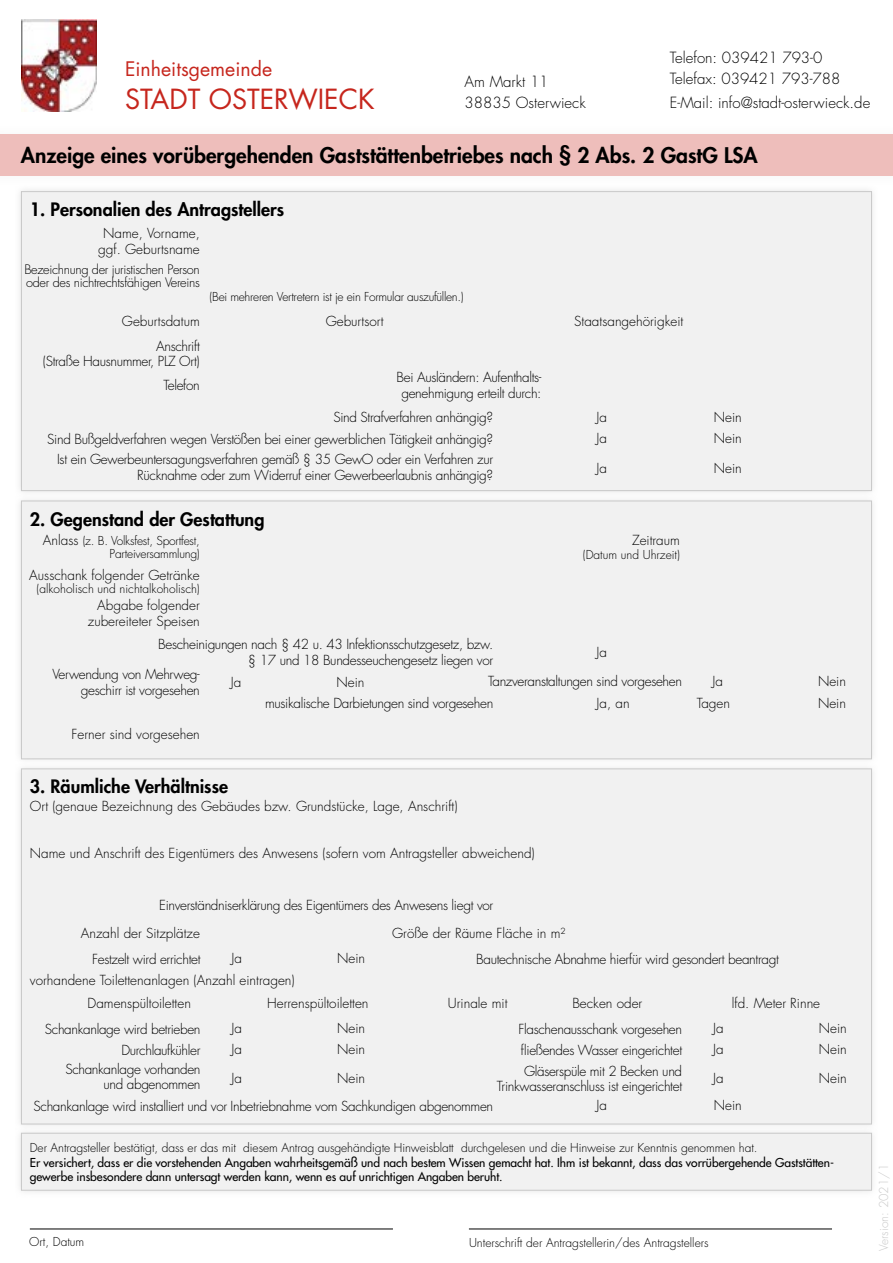
<style>
.page{position:relative;width:893px;height:1263px;background:#fff}
.page>*{position:absolute;margin:0;border:0;box-sizing:border-box;transform-origin:0 0}
.t1{font:27px "Futura Std";color:#c6261d}
.t2{font:800 21px "Futura Std";color:#000}
.t3{font:19.5px "Futura Std";color:#c6261d}
.t4{font:800 18px "Futura Std";color:#000}
.t5{font:300 15px/21px "Futura Std";color:#000}
.t6{font:300 13.5px/16.5px "Futura Std";letter-spacing:-.025em;color:#000;text-align:right}
.t7{font:300 13.5px/16.5px "Futura Std";color:#000;text-align:center}
.t8{font:300 12.75px/13.5px "Futura Std";letter-spacing:-.025em;color:#000}
.t9{font:300 12px/13.5px "Futura Std";letter-spacing:-.005em;color:#000;text-align:right}
.t10{font:500 12px/13.5px "Futura Std";letter-spacing:-.005em;color:#000}
.t11{font:300 12px "Futura Std";letter-spacing:-.025em;color:#000}
.t12{font:300 12px "Futura Std";color:#c9c9c9}
.s1{font-size:13.5px}
</style>
<div class="page">
<hr style="left:30px;top:1229px;width:363px;height:1px;background:#000">
<hr style="left:469px;top:1229px;width:363px;height:1px;background:#000">
<img style="left:21px;top:20px;width:76px;height:91px">
<div style="left:15px;top:185px;width:863px;height:312px;background:#f8f8f8"></div>
<div style="left:21px;top:191px;width:851px;height:300px;background:#f1f1f1;border:1px solid #c9c9c9"></div>
<div style="left:15px;top:495px;width:863px;height:270px;background:#ddd;opacity:.75"></div>
<div style="left:21px;top:501px;width:851px;height:258px;background:#f1f1f1;border:1px solid #c9c9c9"></div>
<div style="left:15px;top:763px;width:863px;height:367px;background:#ddd;opacity:.75"></div>
<div style="left:21px;top:769px;width:851px;height:355px;background:#f1f1f1;border:1px solid #c9c9c9"></div>
<svg style="left:0;top:134px;width:893px;height:1px"></svg>
<div style="left:0;top:135px;width:893px;height:41px;background:#eebebb"></div>
<div style="left:15px;top:1127px;width:863px;height:70px;background:#ddd;opacity:.75"></div>
<div style="left:21px;top:1133px;width:851px;height:57px;background:#f1f1f1;border:1px solid #c9c9c9"></div>
<p class="t5" style="left:670px;top:48px;width:172px">Telefon: 039421 793-0<br>Telefax: 039421 793-788</p>
<p class="t5" style="left:670px;top:93px;width:202px">E-Mail: info@stadt-osterwieck.de</p>
<h2 class="t2" style="left:21px;top:142px;width:738px">Anzeige eines vorübergehenden Gaststättenbetriebes nach § 2 Abs. 2 GastG LSA</h2>
<h3 class="t3" style="left:125px;top:57px;width:149px">Einheitsgemeinde</h3>
<h1 class="t1" style="left:125px;top:82px;width:251px">STADT OSTERWIECK</h1>
<p class="t5" style="left:465px;top:71px;width:123px">Am Markt 11<br>38835 Osterwieck</p>
<h3 class="t4" style="left:30px;top:198px;width:256px">1. Personalien des Antragstellers</h3>
<p class="t7" style="left:98px;top:225px;width:103px">Name, Vorname, ggf. Geburtsname</p>
<p class="t8" style="left:24px;top:263px;width:177px">Bezeichnung der juristischen Person oder des nichtrechtsfähigen Vereins</p>
<p class="t11" style="left:210px;top:289px;width:256px">(Bei mehreren Vertretern ist je ein Formular auszufüllen.)</p>
<p class="t7" style="left:122px;top:313px;width:79px">Geburtsdatum</p>
<p class="t7" style="left:326px;top:313px;width:60px">Geburtsort</p>
<p class="t7" style="left:574px;top:313px;width:111px">Staatsangehörigkeit</p>
<p class="t6" style="left:43px;top:339px;width:159px;line-height:15px">Anschrift<br>(Straße Hausnummer, PLZ Ort)</p>
<p class="t6" style="left:163px;top:377px;width:38px">Telefon</p>
<p class="t6" style="left:397px;top:369px;width:146px;text-align:center">Bei Ausländern: Aufenthalts&shy;genehmigung erteilt durch:</p>
<p class="t6" style="left:333px;top:410px;width:161px">Sind Strafverfahren anhängig?</p>
<p class="t6" style="left:597px;top:409px;width:12px">Ja</p>
<p class="t6" style="left:714px;top:409px;width:30px">Nein</p>
<p class="t6" style="left:47px;top:431px;width:447px">Sind Bußgeldverfahren wegen Verstößen bei einer gewerblichen Tätigkeit anhängig?</p>
<p class="t6" style="left:597px;top:430px;width:12px">Ja</p>
<p class="t6" style="left:714px;top:430px;width:30px">Nein</p>
<p class="t6" style="left:597px;top:460px;width:12px">Ja</p>
<p class="t6" style="left:714px;top:460px;width:30px">Nein</p>
<p class="t6" style="left:57px;top:451px;width:438px">Ist ein Gewerbeuntersagungsverfahren gemäß § 35 GewO oder ein Verfahren zur<br>Rücknahme oder zum Widerruf einer Gewerbeerlaubnis anhängig?</p>
<h3 class="t4" style="left:30px;top:507px;width:236px">2. Gegenstand der Gestattung</h3>
<p class="t9" style="left:43px;top:534px;width:159px"><span class="s1">Anlass</span> (z. B. Volksfest, Sportfest,<br>Parteiversammlung)</p>
<p class="t7" style="left:632px;top:532px;width:50px">Zeitraum</p>
<p class="t9" style="left:583px;top:548px;width:99px">(Datum und Uhrzeit)</p>
<p class="t7" style="left:29px;top:567px;width:172px">Ausschank folgender Getränke</p>
<p class="t9" style="left:37px;top:582px;width:165px">(alkoholisch und nichtalkoholisch)</p>
<p class="t7" style="left:88px;top:597px;width:113px;text-align:right">Abgabe folgender zubereiteter Speisen</p>
<p class="t6" style="left:158px;top:636px;width:336px">Bescheinigungen nach § 42 u. 43 Infektionsschutzgesetz, bzw. § 17 und 18 Bundesseuchengesetz liegen vor</p>
<p class="t6" style="left:231px;top:674px;width:12px">Ja</p>
<p class="t6" style="left:336px;top:674px;width:30px">Nein</p>
<p class="t6" style="left:597px;top:644px;width:12px">Ja</p>
<p class="t6" style="left:52px;top:666px;width:149px">Verwendung von Mehrweg&shy;geschirr ist vorgesehen</p>
<p class="t6" style="left:488px;top:673px;width:196px">Tanzveranstaltungen sind vorgesehen</p>
<p class="t6" style="left:712px;top:673px;width:12px">Ja</p>
<p class="t6" style="left:818px;top:673px;width:30px">Nein</p>
<p class="t6" style="left:265px;top:696px;width:230px">musikalische Darbietungen sind vorgesehen</p>
<p class="t6" style="left:597px;top:695px;width:35px">Ja, an</p>
<p class="t6" style="left:697px;top:695px;width:35px">Tagen</p>
<p class="t6" style="left:818px;top:695px;width:30px">Nein</p>
<p class="t7" style="left:72px;top:726px;width:130px">Ferner sind vorgesehen</p>
<h3 class="t4" style="left:30px;top:775px;width:200px">3. Räumliche Verhältnisse</h3>
<p class="t7" style="left:30px;top:798px;width:429px">Ort (genaue Bezeichnung des Gebäudes bzw. Grundstücke, Lage, Anschrift)</p>
<p class="t7" style="left:30px;top:845px;width:506px">Name und Anschrift des Eigentümers des Anwesens (sofern vom Antragsteller abweichend)</p>
<p class="t6" style="left:81px;top:892px;width:414px;line-height:27.6px;text-align:left;text-indent:78px">Einverständniserklärung des Eigentümers des Anwesens liegt vor<br>Anzahl der Sitzplätze</p>
<p class="t7" style="left:392px;top:925px;width:175px">Größe der Räume Fläche in m²</p>
<p class="t6" style="left:92px;top:951px;width:110px">Festzelt wird errichtet</p>
<p class="t6" style="left:232px;top:950px;width:12px">Ja</p>
<p class="t6" style="left:337px;top:950px;width:30px">Nein</p>
<p class="t6" style="left:476px;top:951px;width:304px">Bautechnische Abnahme hierfür wird gesondert beantragt</p>
<p class="t7" style="left:267px;top:969px;width:103px;line-height:22.4px;text-align:left;text-indent:-237px">vorhandene Toilettenanlagen (Anzahl eintragen)<br>Herrenspültoiletten</p>
<p class="t7" style="left:448px;top:995px;width:61px">Urinale mit</p>
<p class="t7" style="left:572px;top:995px;width:71px">Becken oder</p>
<p class="t7" style="left:732px;top:995px;width:90px">lfd. Meter Rinne</p>
<p class="t7" style="left:88px;top:995px;width:105px">Damenspültoiletten</p>
<p class="t6" style="left:45px;top:1021px;width:157px">Schankanlage wird betrieben</p>
<p class="t6" style="left:232px;top:1020px;width:12px">Ja</p>
<p class="t6" style="left:337px;top:1020px;width:30px">Nein</p>
<p class="t6" style="left:519px;top:1021px;width:165px">Flaschenausschank vorgesehen</p>
<p class="t6" style="left:713px;top:1020px;width:12px">Ja</p>
<p class="t6" style="left:819px;top:1020px;width:30px">Nein</p>
<p class="t6" style="left:121px;top:1042px;width:81px">Durchlaufkühler</p>
<p class="t6" style="left:232px;top:1042px;width:12px">Ja</p>
<p class="t6" style="left:337px;top:1042px;width:30px">Nein</p>
<p class="t6" style="left:521px;top:1042px;width:163px">fließendes Wasser eingerichtet</p>
<p class="t6" style="left:713px;top:1042px;width:12px">Ja</p>
<p class="t6" style="left:819px;top:1042px;width:30px">Nein</p>
<p class="t6" style="left:232px;top:1070px;width:12px">Ja</p>
<p class="t6" style="left:337px;top:1070px;width:30px">Nein</p>
<p class="t6" style="left:65px;top:1062px;width:137px;line-height:15px">Schankanlage vorhanden und abgenommen</p>
<p class="t6" style="left:713px;top:1070px;width:12px">Ja</p>
<p class="t6" style="left:819px;top:1070px;width:30px">Nein</p>
<p class="t6" style="left:497px;top:1064px;width:187px;line-height:15px">Gläserspüle mit 2 Becken und<br>Trinkwasseranschluss ist eingerichtet</p>
<p class="t6" style="left:34px;top:1098px;width:461px">Schankanlage wird installiert und vor Inbetriebnahme vom Sachkundigen abgenommen</p>
<p class="t6" style="left:597px;top:1097px;width:12px">Ja</p>
<p class="t6" style="left:714px;top:1097px;width:30px">Nein</p>
<p class="t9" style="left:30px;top:1141px;width:729px">Der Antragsteller bestätigt, dass er das mit diesem Antrag ausgehändigte Hinweisblatt durchgelesen und die Hinweise zur Kenntnis genommen hat.</p>
<p class="t10" style="left:30px;top:1156px;width:806px">Er versichert, dass er die vorstehenden Angaben wahrheitsgemäß und nach bestem Wissen gemacht hat. Ihm ist bekannt, dass das vorrübergehende Gaststätten&shy;gewerbe insbesondere dann untersagt werden kann, wenn es auf unrichtigen Angaben beruht.</p>
<p class="t9" style="left:29px;top:1235px;width:57px">Ort, Datum</p>
<p class="t9" style="left:469px;top:1236px;width:241px">Unterschrift der Antragstellerin/des Antragstellers</p>
<p class="t12" style="left:876px;top:1251px;width:89px;rotate:-90deg">Version: 2021/1</p>
</div>
